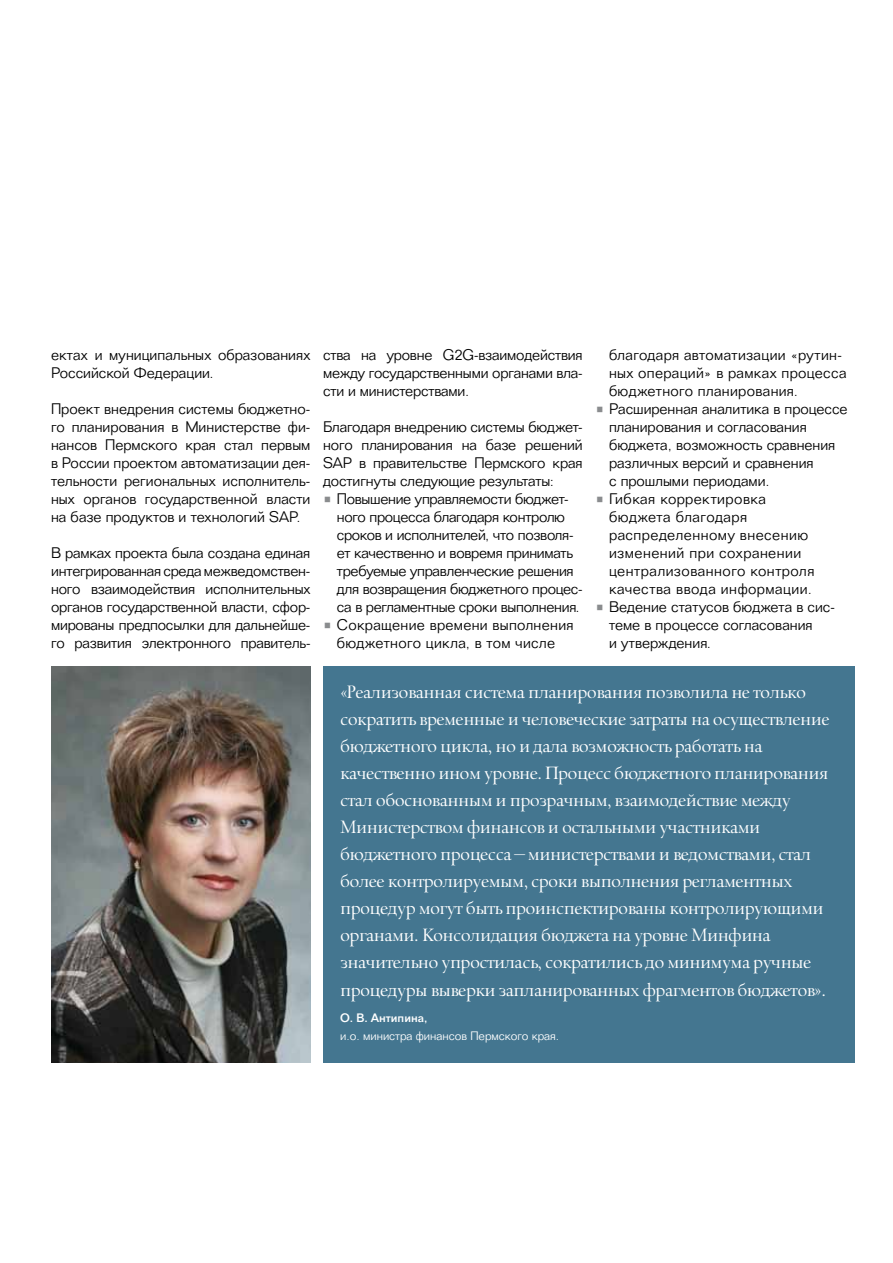
<style>
.page{position:relative;width:893px;height:1263px;background:#fff}
.page>*{position:absolute;margin:0;border:0;box-sizing:border-box;transform-origin:0 0}
.t1{font:21px/27px "SAP Serif 2007";letter-spacing:-.03em;color:#fff}
.t2{font:300 15px/18px "SAP Sans 2007";color:#000;text-align:justify}
.t3{font:300 15px/18px "SAP Sans 2007";letter-spacing:-.02em;color:#000}
.t4{font:300 15px/18px "SAP Sans 2007";letter-spacing:.02em;color:#000;text-align:center}
.t5{font:300 15px/18px "SAP Sans 2007";letter-spacing:.03em;color:#000}
.t6{font:300 12px "SAP Sans 2007";color:#fff}
.t7{font:500 12px "SAP Sans 2007";color:#fff}
.s1{color:#8a8c8e}
</style>
<div class="page">
<div style="left:323px;top:666px;width:532px;height:396px;background:#447690"></div>
<img style="left:51px;top:666px;width:259px;height:396px">
<p class="t2" style="left:51px;top:346px;width:261px">ектах и муниципальных образованиях<br>Российской Федерации.</p>
<p class="t2" style="left:51px;top:400px;width:261px">Проект внедрения системы бюджетно&shy;го планирования в Министерстве фи&shy;нансов Пермского края стал первым в России проектом автоматизации дея&shy;тельности региональных исполнитель&shy;ных органов государственной власти на базе продуктов и технологий SAP.</p>
<p class="t2" style="left:51px;top:544px;width:261px">В рамках проекта была создана единая интегрированная средамежведомствен&shy;ного взаимодействия исполнительных органов государственной власти, сфор&shy;мированы предпосылки для дальнейше&shy;го развития электронного правитель-</p>
<p class="t2" style="left:323px;top:346px;width:261px">ства на уровне G2G-взаимодействия между государственными органами вла&shy;сти и министерствами.</p>
<p class="t2" style="left:323px;top:418px;width:261px">Благодаря внедрению системы бюджет&shy;ного планирования на базе решений SAP в правительстве Пермского края достигнуты следующие результаты:</p>
<p class="t3" style="left:337px;top:490px;width:247px;text-indent:-14px"><span class="s1">•</span> Повышение управляемости бюджет&shy;ного процесса благодаря контролю сроков и исполнителей, что позволя&shy;ет качественно и вовремя принимать требуемые управленческие решения для возвращения бюджетного процес&shy;са в регламентные сроки выполнения.</p>
<p class="t4" style="left:323px;top:616px;width:252px"><span class="s1">•</span> Сокращение времени выполнения бюджетного цикла, в том числе</p>
<p class="t4" style="left:609px;top:346px;width:239px;text-align:left">благодаря автоматизации «рутин&shy;ных операций» в рамках процесса бюджетного планирования.</p>
<p class="t2" style="left:609px;top:400px;width:240px;text-align:left;text-indent:-14px"><span class="s1">•</span> Расширенная аналитика в процессе планирования и согласования бюджета, возможность сравнения различных версий и сравнения<br>с прошлыми периодами.</p>
<p class="t5" style="left:609px;top:490px;width:207px;text-indent:-14px"><span class="s1">•</span> Гибкая корректировка бюджета благодаря распределенному внесению изменений при сохранении централизованного контроля качества ввода информации.</p>
<p class="t2" style="left:609px;top:598px;width:226px;text-align:left;text-indent:-14px"><span class="s1">•</span> Ведение статусов бюджета в сис&shy;теме в процессе согласования<br>и утверждения.</p>
<p class="t1" style="left:340px;top:679px;width:491px">«Реализованная система планирования позволила не только сократить временные и человеческие затраты на осуществление бюджетного цикла, но и дала возможность работать на качественно ином уровне. Процесс бюджетного планирования стал обоснованным и прозрачным, взаимодействие между Министерством финансов и остальными участниками бюджетного процесса – министерствами и ведомствами, стал более контролируемым, сроки выполнения регламентных процедур могут быть проинспектированы контролирующими органами. Консолидация бюджета на уровне Минфина значительно упростилась, сократились до минимума ручные процедуры выверки запланированных фрагментов бюджетов».</p>
<p class="t7" style="left:340px;top:1010px;width:89px">О. В. Антипина,</p>
<p class="t6" style="left:340px;top:1028px;width:221px">и.о. министра финансов Пермского края.</p>
</div>
